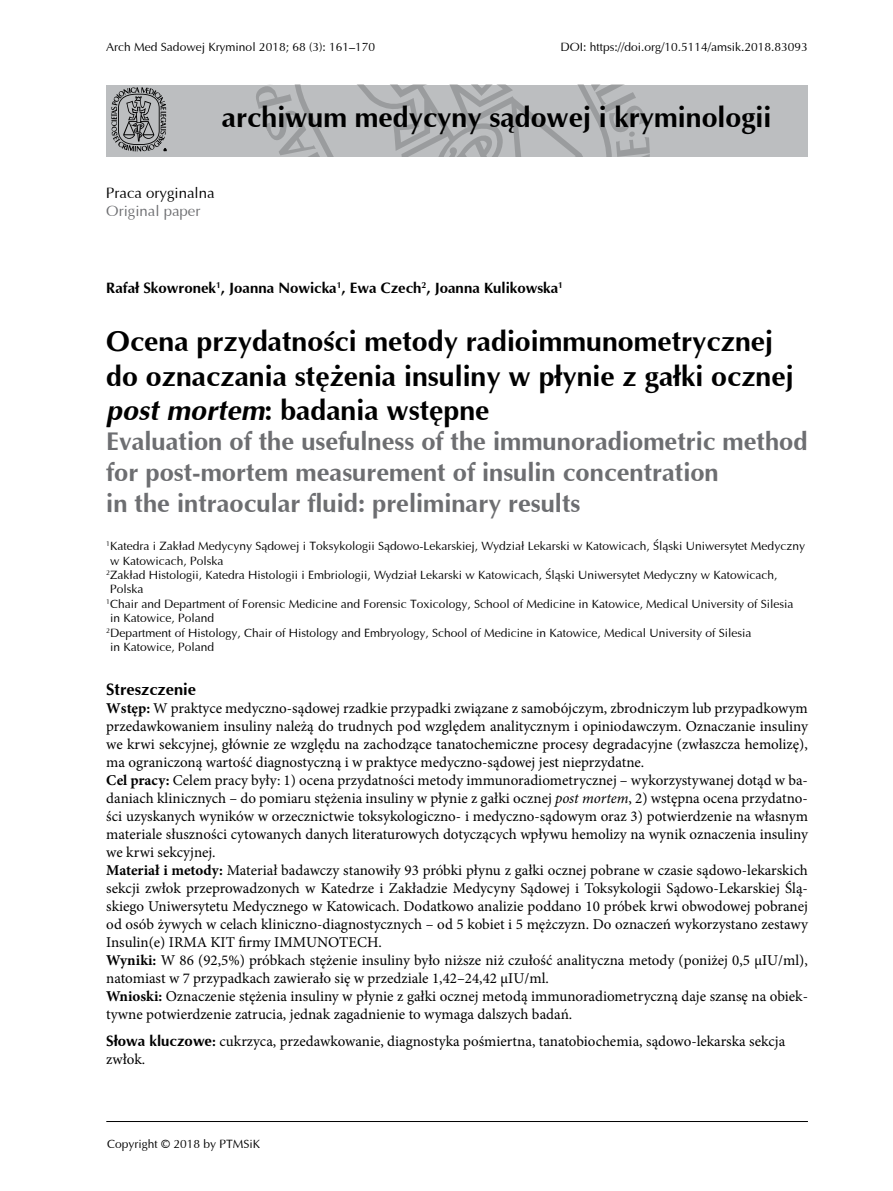
<style>
.page{position:relative;width:893px;height:1191px;background:#fff}
.page>*{position:absolute;margin:0;border:0;box-sizing:border-box;transform-origin:0 0}
.t1{font:700 28.5px/34.2px "Ottawa";color:#000}
.t2{font:700 25.5px/30.6px "Ottawa";color:#6d6e71}
.t3{font:700 16.5px "Ottawa";color:#000}
.t4{font:15px/18px "Minion Pro";color:#000}
.t5{font:700 15px "Ottawa";color:#000}
.t6{font:15px "Ottawa";color:#000}
.t7{font:15px "Ottawa";color:#6d6e71}
.t8{font:12px "Ottawa";color:#000}
.s1{font-style:italic}
.s2{font-weight:700}
.s3{font-family:"Ottawa";font-weight:700}
</style>
<div class="page">
<div style="left:106px;top:85px;width:702px;height:71px;background:#bcbec0"></div>
<svg style="left:256px;top:85px;width:394px;height:71px"></svg>
<svg style="left:111px;top:87px;width:56px;height:64px"></svg>
<hr style="left:106px;top:1121px;width:702px;height:1px;background:#000">
<p class="t8" style="left:106px;top:40px;width:270px">Arch Med Sadowej Kryminol 2018; 68 (3): 161–170</p>
<p class="t8" style="left:560px;top:40px;width:249px">DOI: https://doi.org/10.5114/amsik.2018.83093</p>
<h1 class="t1" style="left:222px;top:99px;width:551px">archiwum medycyny sądowej i kryminologii</h1>
<p class="t6" style="left:106px;top:183px;width:110px">Praca oryginalna</p>
<p class="t7" style="left:106px;top:202px;width:96px">Original paper</p>
<p class="t5" style="left:106px;top:279px;width:458px">Rafał Skowronek<sup>1</sup>, Joanna Nowicka<sup>1</sup>, Ewa Czech<sup>2</sup>, Joanna Kulikowska<sup>1</sup></p>
<h1 class="t1" style="left:106px;top:324px;width:689px">Ocena przydatności metody radioimmunometrycznej do oznaczania stężenia insuliny w płynie z gałki ocznej <span class="s1">post mortem</span>: badania wstępne</h1>
<h2 class="t2" style="left:106px;top:426px;width:703px">Evaluation of the usefulness of the immunoradiometric method for post-mortem measurement of insulin concentration<br>in the intraocular fluid: preliminary results</h2>
<p class="t8" style="left:106px;top:539px;width:700px"><sup>1</sup>Katedra i Zakład Medycyny Sądowej i Toksykologii Sądowo-Lekarskiej, Wydział Lekarski w Katowicach, Śląski Uniwersytet Medyczny</p>
<p class="t8" style="left:110px;top:553px;width:115px">w Katowicach, Polska</p>
<p class="t8" style="left:106px;top:567px;width:673px"><sup>2</sup>Zakład Histologii, Katedra Histologii i Embriologii, Wydział Lekarski w Katowicach, Śląski Uniwersytet Medyczny w Katowicach,</p>
<p class="t8" style="left:110px;top:582px;width:35px">Polska</p>
<p class="t8" style="left:106px;top:596px;width:689px"><sup>1</sup>Chair and Department of Forensic Medicine and Forensic Toxicology, School of Medicine in Katowice, Medical University of Silesia</p>
<p class="t8" style="left:110px;top:611px;width:106px">in Katowice, Poland</p>
<p class="t8" style="left:106px;top:625px;width:647px"><sup>2</sup>Department of Histology, Chair of Histology and Embryology, School of Medicine in Katowice, Medical University of Silesia</p>
<p class="t8" style="left:110px;top:639px;width:106px">in Katowice, Poland</p>
<p class="t3" style="left:106px;top:678px;width:91px">Streszczenie</p>
<p class="t4" style="left:106px;top:699px;width:703px"><span class="s2">Wstęp:</span> W praktyce medyczno-sądowej rzadkie przypadki związane z samobójczym, zbrodniczym lub przypadkowym przedawkowaniem insuliny należą do trudnych pod względem analitycznym i opiniodawczym. Oznaczanie insuliny we krwi sekcyjnej, głównie ze względu na zachodzące tanatochemiczne procesy degradacyjne (zwłaszcza hemolizę), ma ograniczoną wartość diagnostyczną i w praktyce medyczno-sądowej jest nieprzydatne.<br><span class="s2">Cel pracy:</span> Celem pracy były: 1) ocena przydatności metody immunoradiometrycznej – wykorzystywanej dotąd w ba&shy;daniach klinicznych – do pomiaru stężenia insuliny w płynie z gałki ocznej <span class="s1">post mortem</span>, 2) wstępna ocena przydatno&shy;ści uzyskanych wyników w orzecznictwie toksykologiczno- i medyczno-sądowym oraz 3) potwierdzenie na własnym materiale słuszności cytowanych danych literaturowych dotyczących wpływu hemolizy na wynik oznaczenia insuliny we krwi sekcyjnej.<br><span class="s2">Materiał i metody:</span> Materiał badawczy stanowiły 93 próbki płynu z gałki ocznej pobrane w czasie sądowo-lekarskich sekcji zwłok przeprowadzonych w Katedrze i Zakładzie Medycyny Sądowej i Toksykologii Sądowo-Lekarskiej Ślą&shy;skiego Uniwersytetu Medycznego w Katowicach. Dodatkowo analizie poddano 10 próbek krwi obwodowej pobranej od osób żywych w celach kliniczno-diagnostycznych – od 5 kobiet i 5 mężczyzn. Do oznaczeń wykorzystano zestawy Insulin(e) IRMA KIT firmy IMMUNOTECH.<br><span class="s2">Wyniki:</span> W 86 (92,5%) próbkach stężenie insuliny było niższe niż czułość analityczna metody (poniżej 0,5 μIU/ml), natomiast w 7 przypadkach zawierało się w przedziale 1,42–24,42 μIU/ml.<br><span class="s2">Wnioski:</span> Oznaczenie stężenia insuliny w płynie z gałki ocznej metodą immunoradiometryczną daje szansę na obiek&shy;tywne potwierdzenie zatrucia, jednak zagadnienie to wymaga dalszych badań.</p>
<p class="t4" style="left:106px;top:1032px;width:680px"><span class="s3">Słowa kluczowe</span><span class="s2">:</span> cukrzyca, przedawkowanie, diagnostyka pośmiertna, tanatobiochemia, sądowo-lekarska sekcja zwłok.</p>
<p class="t8" style="left:107px;top:1136px;width:155px">Copyright © 2018 by PTMSiK</p>
</div>
